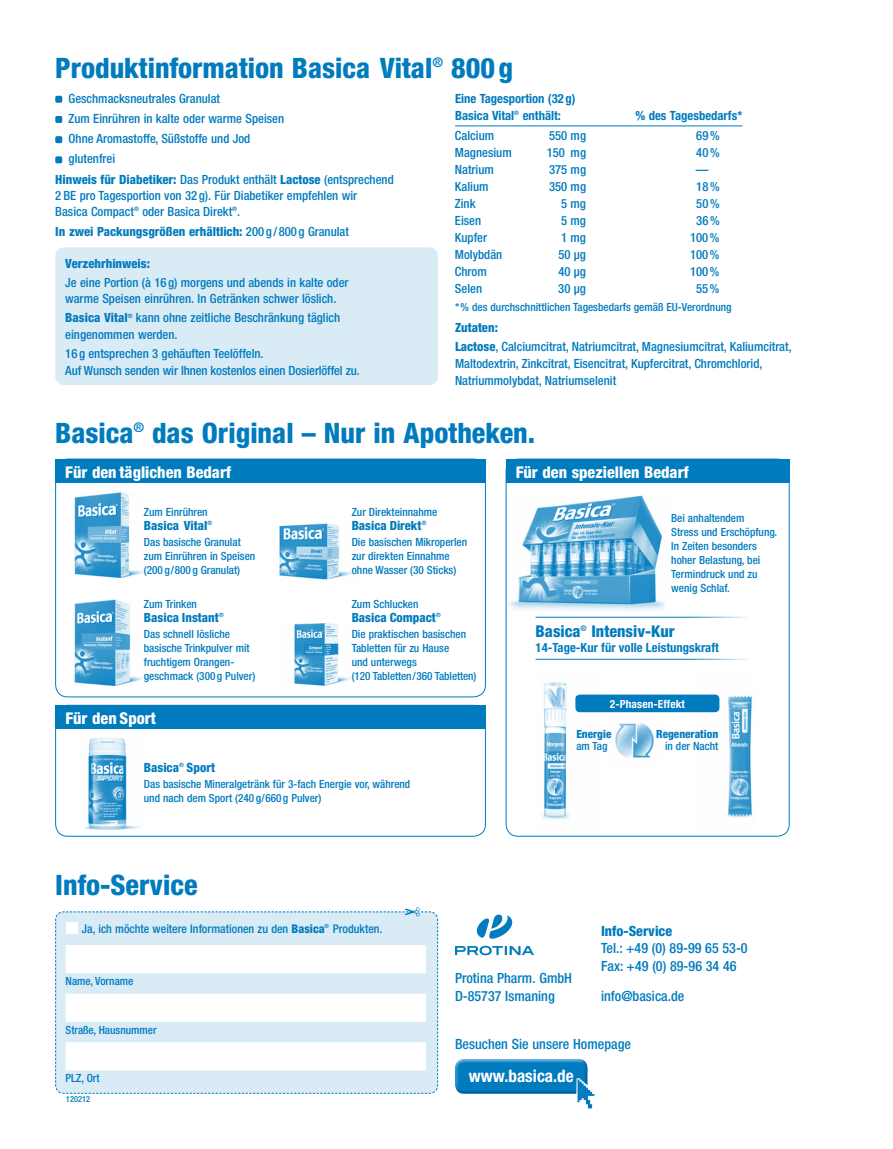
<style>
.page{position:relative;width:893px;height:1149px;background:#fff}
.page>*{position:absolute;margin:0;border:0;box-sizing:border-box;transform-origin:0 0}
.t1{font:800 condensed 28.2px "Helvetica Neue";color:#007bbe}
.t2{font:700 condensed 17.1px "Helvetica Neue";color:#fff}
.t3{font:800 condensed 16.2px "Helvetica Neue";color:#fff}
.t4{font:800 condensed 16.2px "Helvetica Neue";color:#007bbe}
.t5{font:500 condensed 14.1px/17.5px "Helvetica Neue";color:#007bbe}
.t6{font:800 condensed 14.1px "Helvetica Neue";color:#007bbe}
.t7{font:500 condensed 12.6px/17px "Helvetica Neue";color:#007bbe}
.t8{font:800 condensed 12.6px "Helvetica Neue";color:#007bbe}
.t9{font:700 condensed 12.6px/17px "Helvetica Neue";color:#007bbe}
.t10{font:500 condensed 12px "Helvetica Neue";color:#007bbe}
.t11{font:500 condensed 11.25px/14.1px "Helvetica Neue";color:#007bbe}
.t12{font:800 condensed 11.25px "Helvetica Neue";color:#007bbe}
.t13{font:700 condensed 11.25px "Helvetica Neue";letter-spacing:.005em;color:#fff}
.t14{font:500 condensed 8.4px "Helvetica Neue";color:#007bbe}
.s1{font-weight:800}
.s2{font-weight:500}
</style>
<div class="page">
<img style="left:294px;top:623px;width:58px;height:62px">
<img style="left:276px;top:523px;width:77px;height:57px">
<img style="left:74px;top:599px;width:71px;height:86px">
<img style="left:74px;top:492px;width:72px;height:86px">
<img style="left:509px;top:495px;width:157px;height:115px">
<img style="left:84px;top:737px;width:57px;height:91px">
<div style="left:55px;top:247px;width:383px;height:138px;background:#d9ebf5;border-radius:9px"></div>
<div style="left:55px;top:96px;width:7px;height:7px;background:#007bbe;border-radius:2px"></div>
<div style="left:55px;top:116px;width:7px;height:7px;background:#007bbe;border-radius:2px"></div>
<div style="left:55px;top:136px;width:7px;height:7px;background:#007bbe;border-radius:2px"></div>
<div style="left:55px;top:156px;width:7px;height:7px;background:#007bbe;border-radius:2px"></div>
<hr style="left:455px;top:125px;width:287px;height:1px;background:#007bbe">
<img style="left:542px;top:680px;width:57px;height:140px">
<img style="left:694px;top:695px;width:59px;height:123px">
<img style="left:615px;top:723px;width:39px;height:35px">
<div style="left:575px;top:694px;width:144px;height:18px;background:#007bbe;border-radius:4px"></div>
<hr style="left:536px;top:616px;width:214px;height:1px;background:#007bbe">
<hr style="left:536px;top:658px;width:214px;height:1px;background:#007bbe">
<div style="left:55px;top:458px;width:431px;height:24px;background:#007bbe"></div>
<div style="left:506px;top:458px;width:283px;height:24px;background:#007bbe"></div>
<div style="left:55px;top:458px;width:431px;height:239px;border:1px solid #007bbe;border-radius:12px"></div>
<div style="left:506px;top:458px;width:284px;height:378px;border:1px solid #007bbe;border-radius:12px"></div>
<div style="left:55px;top:704px;width:431px;height:24px;background:#007bbe"></div>
<div style="left:55px;top:704px;width:431px;height:132px;border:1px solid #007bbe;border-radius:12px"></div>
<svg style="left:55px;top:907px;width:383px;height:186px"></svg>
<div style="left:455px;top:1057px;width:135px;height:34px;background:#fff;opacity:.6"></div>
<div style="left:455px;top:1060px;width:135px;height:35px;background:#007bbe;opacity:.6"></div>
<svg style="left:576px;top:1077px;width:1px;height:18px"></svg>
<img style="left:577px;top:1077px;width:18px;height:32px">
<svg style="left:455px;top:914px;width:79px;height:41px"></svg>
<h1 class="t1" style="left:55px;top:51px;width:459px">Produktinformation Basica Vital<sup>®</sup> 800g</h1>
<p class="t7" style="left:69px;top:90px;width:153px">Geschmacksneutrales Granulat</p>
<p class="t7" style="left:69px;top:110px;width:217px">Zum Einrühren in kalte oder warme Speisen</p>
<p class="t7" style="left:69px;top:130px;width:183px">Ohne Aromastoffe, Süßstoffe und Jod</p>
<p class="t7" style="left:69px;top:150px;width:48px">glutenfrei</p>
<p class="t7" style="left:55px;top:170px;width:340px"><span class="s1">Hinweis für Diabetiker:</span> Das Produkt enthält <span class="s1">Lactose</span> (entsprechend</p>
<p class="t7" style="left:55px;top:187px;width:303px;line-height:16.2px">2 BE pro Tagesportion von 32 g). Für Diabetiker empfehlen wir<br>Basica Compact<sup>®</sup> oder Basica Direkt<sup>®</sup>.</p>
<p class="t8" style="left:55px;top:224px;width:295px">In zwei Packungsgrößen erhältlich: <span class="s2">200 g / 800 g Granulat</span></p>
<p class="t8" style="left:65px;top:255px;width:86px">Verzehrhinweis:</p>
<p class="t7" style="left:65px;top:273px;width:285px">Je eine Portion (à 16 g) morgens und abends in kalte oder warme Speisen einrühren. In Getränken schwer löslich.</p>
<p class="t7" style="left:65px;top:309px;width:276px"><span class="s1">Basica Vital</span><sup>®</sup> kann ohne zeitliche Beschränkung täglich eingenommen werden.</p>
<p class="t7" style="left:65px;top:345px;width:296px">16 g entsprechen 3 gehäuften Teelöffeln.<br>Auf Wunsch senden wir Ihnen kostenlos einen Dosierlöffel zu.</p>
<p class="t9" style="left:455px;top:89px;width:122px">Eine Tagesportion (32 g)<br>Basica Vital<sup>®</sup> enthält:</p>
<p class="t9" style="left:636px;top:106px;width:108px">% des Tagesbedarfs*</p>
<p class="t7" style="left:455px;top:127px;width:41px">Calcium</p>
<p class="t7" style="left:549px;top:127px;width:39px">550 mg</p>
<p class="t7" style="left:696px;top:127px;width:25px">69%</p>
<p class="t7" style="left:455px;top:144px;width:58px">Magnesium</p>
<p class="t7" style="left:547px;top:144px;width:41px">150 mg</p>
<p class="t7" style="left:696px;top:144px;width:25px">40%</p>
<p class="t7" style="left:455px;top:161px;width:40px">Natrium</p>
<p class="t7" style="left:549px;top:161px;width:39px">375 mg</p>
<p class="t7" style="left:696px;top:161px;width:14px">––</p>
<p class="t7" style="left:455px;top:178px;width:35px">Kalium</p>
<p class="t7" style="left:549px;top:178px;width:39px">350 mg</p>
<p class="t7" style="left:696px;top:178px;width:25px">18%</p>
<p class="t7" style="left:455px;top:195px;width:22px">Zink</p>
<p class="t7" style="left:561px;top:195px;width:26px">5 mg</p>
<p class="t7" style="left:696px;top:195px;width:25px">50%</p>
<p class="t7" style="left:455px;top:212px;width:28px">Eisen</p>
<p class="t7" style="left:561px;top:212px;width:26px">5 mg</p>
<p class="t7" style="left:696px;top:212px;width:25px">36%</p>
<p class="t7" style="left:455px;top:229px;width:34px">Kupfer</p>
<p class="t7" style="left:561px;top:229px;width:26px">1 mg</p>
<p class="t7" style="left:690px;top:229px;width:31px">100%</p>
<p class="t7" style="left:455px;top:245px;width:49px">Molybdän</p>
<p class="t7" style="left:558px;top:245px;width:29px">50 µg</p>
<p class="t7" style="left:690px;top:245px;width:31px">100%</p>
<p class="t7" style="left:455px;top:262px;width:33px">Chrom</p>
<p class="t7" style="left:558px;top:262px;width:29px">40 µg</p>
<p class="t7" style="left:690px;top:262px;width:31px">100%</p>
<p class="t7" style="left:455px;top:279px;width:29px">Selen</p>
<p class="t7" style="left:558px;top:279px;width:29px">30 µg</p>
<p class="t7" style="left:696px;top:279px;width:25px">55%</p>
<p class="t11" style="left:455px;top:300px;width:278px">*% des durchschnittlichen Tagesbedarfs gemäß EU-Verordnung</p>
<p class="t7" style="left:455px;top:318px;width:338px;line-height:18.9px"><span class="s1">Zutaten:<br>Lactose</span>, Calciumcitrat, Natriumcitrat, Magnesiumcitrat, Kaliumcitrat,</p>
<p class="t7" style="left:455px;top:355px;width:309px">Maltodextrin, Zinkcitrat, Eisencitrat, Kupfercitrat, Chromchlorid,<br>Natriummolybdat, Natriumselenit</p>
<h1 class="t1" style="left:55px;top:415px;width:481px">Basica<sup>®</sup> das Original – Nur in Apotheken.</h1>
<p class="t3" style="left:65px;top:461px;width:167px">Für den täglichen Bedarf</p>
<p class="t3" style="left:516px;top:461px;width:174px">Für den speziellen Bedarf</p>
<p class="t11" style="left:144px;top:504px;width:65px">Zum Einrühren</p>
<p class="t8" style="left:144px;top:517px;width:70px">Basica Vital<sup>®</sup></p>
<p class="t11" style="left:144px;top:534px;width:113px">Das basische Granulat zum Einrühren in Speisen (200 g/800 g Granulat)</p>
<p class="t11" style="left:352px;top:504px;width:87px">Zur Direkteinnahme</p>
<p class="t8" style="left:352px;top:517px;width:76px">Basica Direkt<sup>®</sup></p>
<p class="t11" style="left:352px;top:534px;width:117px">Die basischen Mikroperlen zur direkten Einnahme ohne Wasser (30 Sticks)</p>
<p class="t11" style="left:352px;top:596px;width:68px">Zum Schlucken</p>
<p class="t8" style="left:352px;top:609px;width:91px">Basica Compact<sup>®</sup></p>
<p class="t11" style="left:352px;top:626px;width:126px">Die praktischen basischen<br>Tabletten für zu Hause<br>und unterwegs<br>(120 Tabletten / 360 Tabletten)</p>
<p class="t11" style="left:144px;top:596px;width:55px">Zum Trinken</p>
<p class="t8" style="left:144px;top:609px;width:81px">Basica Instant<sup>®</sup></p>
<p class="t11" style="left:144px;top:626px;width:113px">Das schnell lösliche basische Trinkpulver mit fruchtigem Orangen&shy;geschmack (300 g Pulver)</p>
<p class="t3" style="left:65px;top:707px;width:92px">Für den Sport</p>
<p class="t8" style="left:144px;top:759px;width:73px">Basica<sup>®</sup> Sport</p>
<p class="t11" style="left:144px;top:776px;width:268px">Das basische Mineralgetränk für 3-fach Energie vor, während und nach dem Sport (240 g/660 g Pulver)</p>
<p class="t11" style="left:671px;top:510px;width:108px">Bei anhaltendem<br>Stress und Erschöpfung.<br>In Zeiten besonders hoher Belastung, bei<br>Termindruck und zu wenig Schlaf.</p>
<p class="t4" style="left:536px;top:621px;width:141px">Basica<sup>®</sup> Intensiv-Kur</p>
<p class="t9" style="left:536px;top:639px;width:185px">14-Tage-Kur für volle Leistungskraft</p>
<p class="t13" style="left:610px;top:696px;width:76px">2-Phasen-Effekt</p>
<p class="t12" style="left:656px;top:727px;width:64px">Regeneration</p>
<p class="t11" style="left:665px;top:738px;width:55px">in der Nacht</p>
<p class="t12" style="left:576px;top:727px;width:37px">Energie</p>
<p class="t11" style="left:576px;top:738px;width:33px">am Tag</p>
<h1 class="t1" style="left:55px;top:867px;width:144px">Info-Service</h1>
<p class="t10" style="left:82px;top:920px;width:302px">Ja, ich möchte weitere Informationen zu den <span class="s1">Basica</span><sup>®</sup> Produkten.</p>
<p class="t11" style="left:66px;top:973px;width:69px">Name, Vorname</p>
<p class="t11" style="left:66px;top:1022px;width:93px">Straße, Hausnummer</p>
<p class="t11" style="left:66px;top:1070px;width:36px">PLZ, Ort</p>
<p class="t14" style="left:66px;top:1093px;width:26px">120212</p>
<p class="t6" style="left:601px;top:921px;width:73px">Info-Service</p>
<p class="t5" style="left:601px;top:938px;width:148px">Tel.: +49 (0) 89-99 65 53-0<br>Fax: +49 (0) 89-96 34 46</p>
<p class="t5" style="left:601px;top:986px;width:85px">info@basica.de</p>
<p class="t5" style="left:455px;top:968px;width:119px">Protina Pharm. GmbH<br>D-85737 Ismaning</p>
<p class="t5" style="left:455px;top:1034px;width:177px">Besuchen Sie unsere Homepage</p>
<h2 class="t2" style="left:469px;top:1065px;width:106px">www.basica.de</h2>
</div>
